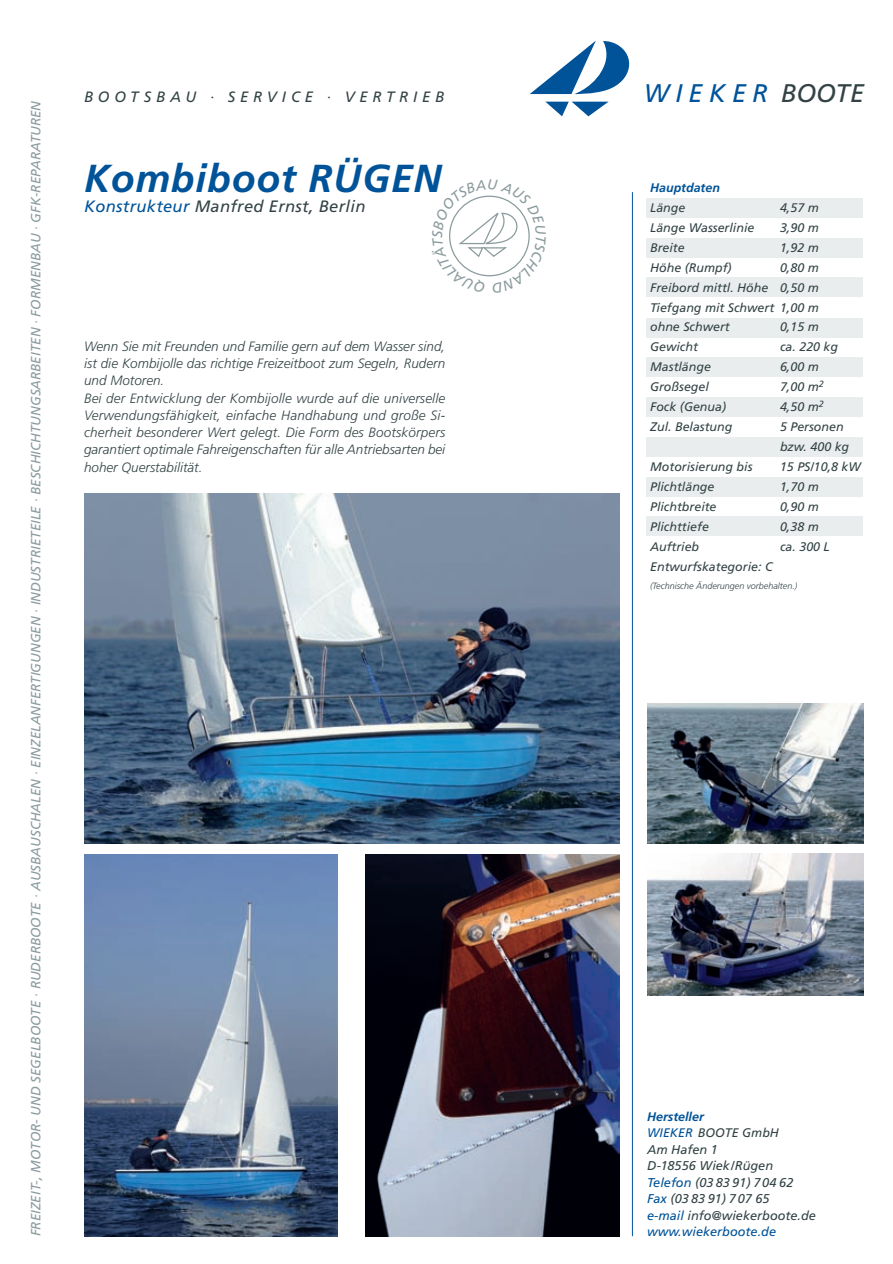
<style>
.page{position:relative;width:893px;height:1264px;background:#fff}
.page>*{position:absolute;margin:0;border:0;box-sizing:border-box;transform-origin:0 0}
.t1{font:italic 700 39px "Frutiger";letter-spacing:.02em;color:#015399}
.t2{font:italic 25.5px "Frutiger";letter-spacing:.24em;color:#015399}
.t3{font:italic 16.5px "Frutiger";letter-spacing:.02em;color:#334345}
.t4{font:italic 15px "Frutiger";letter-spacing:.315em;color:#334345}
.t5{font:italic 300 13.5px/17.2px "Frutiger";color:#334345}
.t6{font:italic 13.35px "Frutiger";color:#8c9c9e}
.t7{font:italic 12.75px/16.5px "Frutiger";color:#334345}
.t8{font:italic 12.45px/20px "Frutiger";color:#334345}
.t9{font:italic 700 12.45px/16.2px "Frutiger";color:#015399}
.t10{font:italic 300 9px "Frutiger";color:#334345}
.s1{color:#015399}
.s2{color:#334345}
.s3{font-weight:400}
.s4{font-weight:400;color:#334345}
</style>
<div class="page">
<div style="left:646px;top:437px;width:217px;height:19px;background:#eaedee"></div>
<div style="left:646px;top:357px;width:217px;height:20px;background:#eaedee"></div>
<div style="left:646px;top:397px;width:217px;height:19px;background:#eaedee"></div>
<div style="left:646px;top:477px;width:217px;height:19px;background:#eaedee"></div>
<div style="left:646px;top:516px;width:217px;height:19px;background:#eaedee"></div>
<div style="left:646px;top:318px;width:217px;height:19px;background:#eaedee"></div>
<div style="left:646px;top:238px;width:217px;height:19px;background:#eaedee"></div>
<div style="left:646px;top:277px;width:217px;height:20px;background:#eaedee"></div>
<div style="left:646px;top:199px;width:217px;height:19px;background:#eaedee"></div>
<svg style="left:530px;top:41px;width:100px;height:54px"></svg>
<svg style="left:546px;top:102px;width:62px;height:14px"></svg>
<hr style="left:632px;top:192px;width:1px;height:1044px;background:#015399">
<img style="left:366px;top:854px;width:253px;height:382px">
<img style="left:647px;top:854px;width:216px;height:141px">
<img style="left:84px;top:493px;width:535px;height:351px">
<img style="left:84px;top:854px;width:254px;height:382px">
<img style="left:647px;top:703px;width:216px;height:141px">
<svg style="left:449px;top:195px;width:81px;height:82px"></svg>
<p class="t6" style="left:30px;top:1236px;width:1137px;rotate:-90deg">FREIZEIT-, MOTOR- UND SEGELBOOTE · RUDERBOOTE · AUSBAUSCHALEN · EINZELANFERTIGUNGEN · INDUSTRIETEILE · BESCHICHTUNGSARBEITEN · FORMENBAU · GFK-REPARATUREN</p>
<p class="t4" style="left:84px;top:90px;width:362px">BOOTSBAU · SERVICE · VERTRIEB</p>
<h1 class="t1" style="left:84px;top:163px;width:359px">Kombiboot RÜGEN</h1>
<p class="t3" style="left:84px;top:200px;width:283px"><span class="s1">Konstrukteur</span> Manfred Ernst, Berlin</p>
<p class="t5" style="left:84px;top:338px;width:363px">Wenn Sie mit Freunden und Familie gern auf dem Wasser sind, ist die Kombijolle das richtige Freizeitboot zum Segeln, Rudern und Motoren.<br>Bei der Entwicklung der Kombijolle wurde auf die universelle Verwendungsfähigkeit, einfache Handhabung und große Si&shy;cherheit besonderer Wert gelegt. Die Form des Bootskörpers garantiert optimale Fahreigenschaften für alle Antriebsarten bei hoher Querstabilität.</p>
<h2 class="t2" style="left:644px;top:83px;width:222px">WIEKER <span class="s2">BOOTE</span></h2>
<p class="t9" style="left:650px;top:180px;width:71px">Hauptdaten</p>
<p class="t8" style="left:650px;top:198px;width:126px">Länge<br>Länge Wasserlinie<br>Breite<br>Höhe (Rumpf)<br>Freibord mittl. Höhe<br>Tiefgang mit Schwert ohne Schwert<br>Gewicht<br>Mastlänge<br>Großsegel<br>Fock (Genua)<br>Zul. Belastung</p>
<p class="t8" style="left:650px;top:458px;width:124px">Motorisierung bis<br>Plichtlänge<br>Plichtbreite<br>Plichttiefe<br>Auftrieb<br>Entwurfskategorie: C</p>
<p class="t10" style="left:650px;top:582px;width:149px">(Technische Änderungen vorbehalten.)</p>
<p class="t8" style="left:780px;top:198px;width:82px">4,57 m<br>3,90 m<br>1,92 m<br>0,80 m<br>0,50 m<br>1,00 m<br>0,15 m<br>ca. 220 kg<br>6,00 m<br>7,00 m<sup>2<br></sup>4,50 m<sup>2<br></sup>5 Personen bzw. 400 kg<br>15 PS/10,8 kW<br>1,70 m<br>0,90 m<br>0,38 m<br>ca. 300 L</p>
<p class="t9" style="left:647px;top:1109px;width:133px">Hersteller<br><span class="s3">WIEKER</span> <span class="s4">BOOTE GmbH</span></p>
<p class="t7" style="left:647px;top:1142px;width:170px">Am Hafen 1<br>D-18556 Wiek/Rügen<br><span class="s1">Telefon</span> (03 83 91) 7 04 62<br><span class="s1">Fax</span> (03 83 91) 7 07 65<br><span class="s1">e-mail</span> info@wiekerboote.de <span class="s1">www.wiekerboote.de</span></p>
</div>
